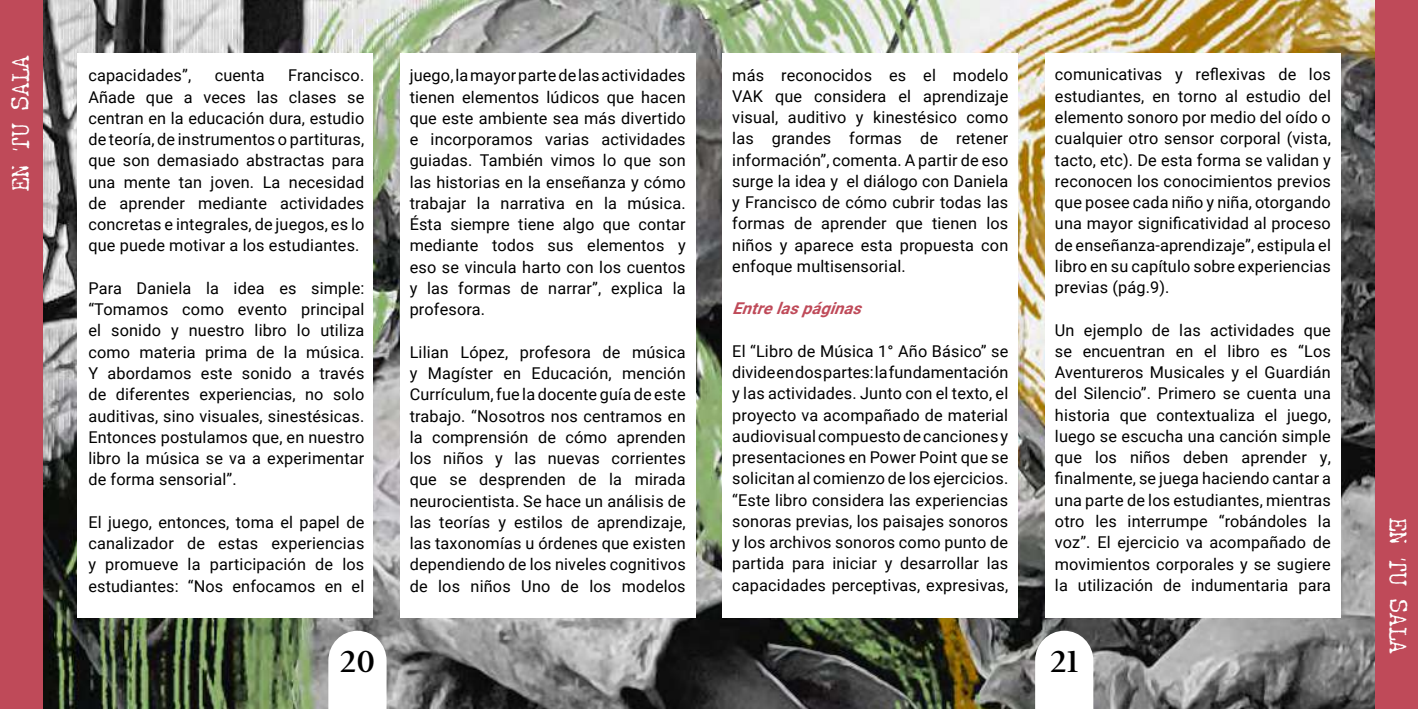
<style>
.page{position:relative;width:1418px;height:709px;background:#fff}
.page>*{position:absolute;margin:0;border:0;box-sizing:border-box;transform-origin:0 0}
.t1{font:600 30px "Magneta";color:#000}
.t2{font:22.5px "Chandler 42";color:#fff}
.t3{font:16.25px/21.2px "Roboto";letter-spacing:.01em;color:#000;text-align:justify}
.t4{font:italic 700 16.25px "Roboto";color:#bf4a59}
</style>
<div class="page">
<img style="left:43px;top:0;width:1332px;height:709px">
<svg style="left:328px;top:630px;width:58px;height:79px"></svg>
<svg style="left:1035px;top:630px;width:58px;height:79px"></svg>
<div style="left:77px;top:53px;width:296px;height:565px;background:#fff"></div>
<div style="left:1375px;top:0;width:42px;height:709px;background:#bf4a59"></div>
<div style="left:722px;top:54px;width:296px;height:564px;background:#fff"></div>
<div style="left:1044px;top:54px;width:296px;height:564px;background:#fff"></div>
<div style="left:0;top:0;width:43px;height:709px;background:#bf4a59"></div>
<div style="left:400px;top:54px;width:295px;height:564px;background:#fff"></div>
<h2 class="t2" style="left:8px;top:191px;width:138px;rotate:-90deg">EN TU SALA</h2>
<p class="t3" style="left:88px;top:64px;width:104px">capacidades”,</p>
<p class="t3" style="left:215px;top:64px;width:52px">cuenta</p>
<p class="t3" style="left:88px;top:64px;width:277px;text-indent:200px">Francisco.<br>Añade que a veces las clases se centran en la educación dura, estudio de teoría, de instrumentos o partituras, que son demasiado abstractas para una mente tan joven. La necesidad de aprender mediante actividades concretas e integrales, de juegos, es lo que puede motivar a los estudiantes.</p>
<p class="t3" style="left:88px;top:277px;width:277px">Para Daniela la idea es simple: “Tomamos como evento principal el sonido y nuestro libro lo utiliza como materia prima de la música.<br>Y abordamos este sonido a través de diferentes experiencias, no solo auditivas, sino visuales, sinestésicas.<br>Entonces postulamos que, en nuestro libro la música se va a experimentar de forma sensorial”.</p>
<p class="t3" style="left:88px;top:511px;width:277px">El juego, entonces, toma el papel de canalizador de estas experiencias y promueve la participación de los estudiantes: “Nos enfocamos en el</p>
<p class="t3" style="left:410px;top:64px;width:277px">juego, la mayor parte de las actividades tienen elementos lúdicos que hacen que este ambiente sea más divertido e incorporamos varias actividades guiadas. También vimos lo que son las historias en la enseñanza y cómo trabajar la narrativa en la música.<br>Ésta siempre tiene algo que contar mediante todos sus elementos y eso se vincula harto con los cuentos y las formas de narrar”, explica la profesora.</p>
<p class="t3" style="left:410px;top:341px;width:277px">Lilian López, profesora de música y Magíster en Educación, mención Currículum, fue la docente guía de este trabajo. “Nosotros nos centramos en la comprensión de cómo aprenden los niños y las nuevas corrientes que se desprenden de la mirada neurocientista. Se hace un análisis de las teorías y estilos de aprendizaje, las taxonomías u órdenes que existen dependiendo de los niveles cognitivos de los niños Uno de los modelos</p>
<p class="t3" style="left:732px;top:64px;width:277px">más reconocidos es el modelo VAK que considera el aprendizaje visual, auditivo y kinestésico como las grandes formas de retener información”, comenta. A partir de eso surge la idea y el diálogo con Daniela y Francisco de cómo cubrir todas las formas de aprender que tienen los niños y aparece esta propuesta con enfoque multisensorial.</p>
<p class="t4" style="left:732px;top:297px;width:137px">Entrelaspáginas</p>
<p class="t3" style="left:732px;top:340px;width:277px">El “Libro de Música 1° Año Básico” se divide en dos partes: la fundamentación y las actividades. Junto con el texto, el proyecto va acompañado de material audiovisual compuesto de canciones y presentaciones en Power Point que se solicitan al comienzo de los ejercicios. “Este libro considera las experiencias sonoras previas, los paisajes sonoros y los archivos sonoros como punto de partida para iniciar y desarrollar las capacidades perceptivas, expresivas,</p>
<p class="t3" style="left:1054px;top:63px;width:277px">comunicativas y reflexivas de los estudiantes, en torno al estudio del elemento sonoro por medio del oído o cualquier otro sensor corporal (vista, tacto, etc). De esta forma se validan y reconocen los conocimientos previos que posee cada niño y niña, otorgando una mayor significatividad al proceso de enseñanza-aprendizaje”, estipula el libro en su capítulo sobre experiencias previas (pág.9).</p>
<p class="t3" style="left:1054px;top:318px;width:277px">Un ejemplo de las actividades que se encuentran en el libro es “Los Aventureros Musicales y el Guardián del Silencio”. Primero se cuenta una historia que contextualiza el juego, luego se escucha una canción simple que los niños deben aprender y, finalmente, se juega haciendo cantar a una parte de los estudiantes, mientras otro les interrumpe “robándoles la voz”. El ejercicio va acompañado de movimientos corporales y se sugiere la utilización de indumentaria para</p>
<h1 class="t1" style="left:339px;top:641px;width:37px">20</h1>
<h1 class="t1" style="left:1049px;top:641px;width:30px">21</h1>
<h2 class="t2" style="left:1411px;top:517px;width:138px;rotate:90deg">EN TU SALA</h2>
</div>
